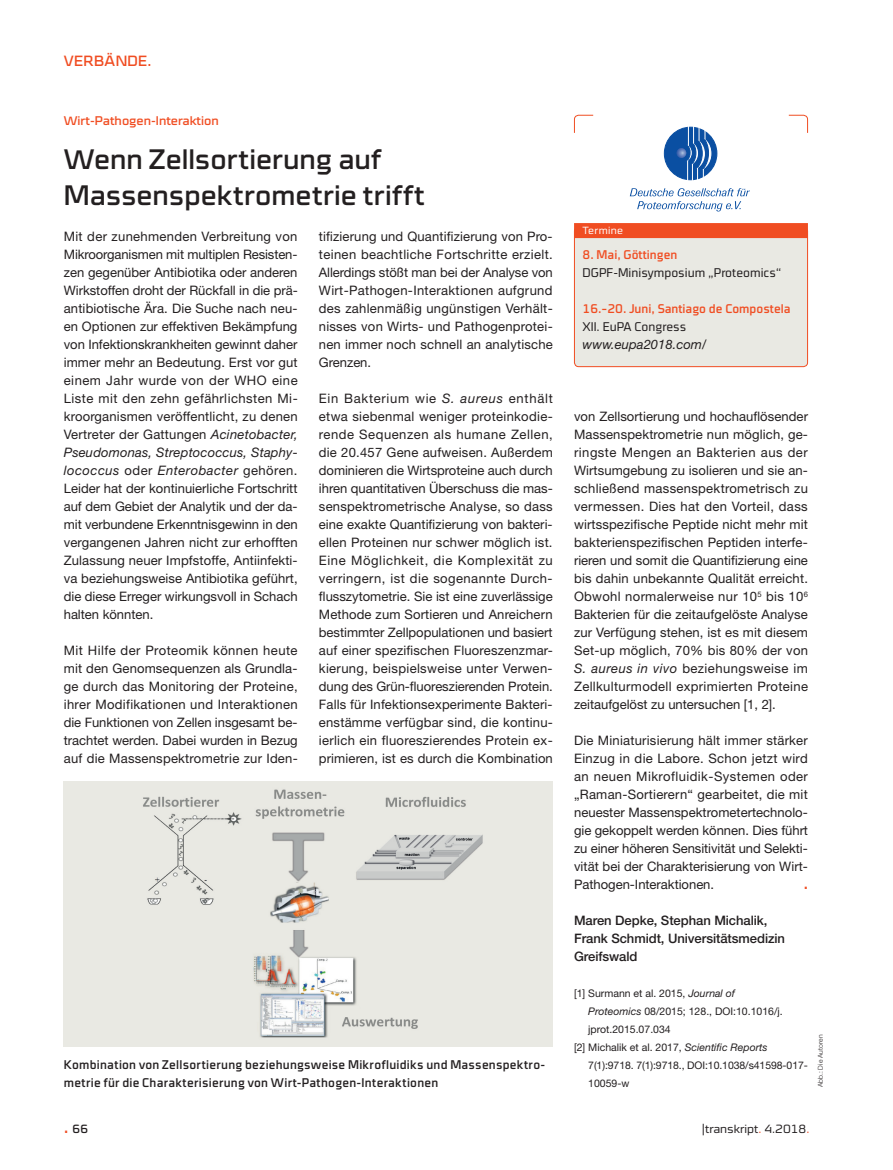
<style>
.page{position:relative;width:893px;height:1170px;background:#fff}
.page>*{position:absolute;margin:0;border:0;box-sizing:border-box;transform-origin:0 0}
.t1{font:28.5px/36px "Cube OT";letter-spacing:-.005em;color:#231f20}
.t2{font:15px "Cube OT";letter-spacing:.015em;color:#f04d22}
.t3{font:700 15px "Cube OT";color:#f04d22}
.t4{font:13.05px/18px "Helvetica Neue LT Std";color:#231f20;text-align:justify}
.t5{font:500 13.05px/18px "Helvetica Neue LT Std";letter-spacing:-.005em;color:#231f20}
.t6{font:italic 13.05px "Helvetica Neue LT Std";color:#231f20}
.t7{font:condensed 12.75px/18px "Cube OT";letter-spacing:.015em;color:#231f20}
.t8{font:condensed 12.75px "Cube OT";color:#f04d22}
.t9{font:300 condensed 12.75px "Cube OT";color:#231f20}
.t10{font:12.75px "Cube OT";color:#f04d22}
.t11{font:300 12px "Cube OT";color:#231f20}
.t12{font:12px "Cube OT";color:#231f20}
.t13{font:10.5px "Helvetica Neue LT Std";color:#231f20}
.t14{font:300 10.5px "Cube OT";letter-spacing:.025em;color:#fff}
.t15{font:300 6.75px "Helvetica Neue LT Std";letter-spacing:.025em;color:#231f20}
.s1{font-style:italic}
.s2{font-size:18px;color:#f04d22}
.s3{font-weight:400}
.s4{color:#f04d22}
</style>
<div class="page">
<div style="left:574px;top:227px;width:233px;height:139px;background:#e9e9e3;border-radius:4px"></div>
<div style="left:574px;top:226px;width:234px;height:141px;border:1px solid #f04d22;border-radius:4px"></div>
<div style="left:574px;top:223px;width:234px;height:15px;background:#f04d22"></div>
<svg style="left:788px;top:114px;width:20px;height:19px"></svg>
<svg style="left:574px;top:114px;width:20px;height:19px"></svg>
<svg style="left:630px;top:126px;width:120px;height:85px"></svg>
<img style="left:64px;top:781px;width:489px;height:265px">
<p class="t2" style="left:64px;top:53px;width:89px">verbände.</p>
<p class="t10" style="left:64px;top:113px;width:156px">Wirt-Pathogen-Interaktion</p>
<h1 class="t1" style="left:64px;top:141px;width:362px">Wenn Zellsortierung auf<br>Massenspektrometrie trifft</h1>
<p class="t4" style="left:64px;top:227px;width:235px">Mit der zunehmenden Verbreitung von Mikroorganismen mit multiplen Resisten&shy;zen gegenüber Antibiotika oder anderen Wirkstoffen droht der Rückfall in die prä&shy;antibiotische Ära. Die Suche nach neu&shy;en Optionen zur effektiven Bekämpfung von Infektionskrankheiten gewinnt daher immer mehr an Bedeutung. Erst vor gut einem Jahr wurde von der WHO eine Liste mit den zehn gefährlichsten Mi&shy;kroorganismen veröffentlicht, zu denen Vertreter der Gattungen <span class="s1">Acinetobacter, Pseudomonas, Streptococcus, Staphy&shy;lococcus</span> oder <span class="s1">Enterobacter</span> gehören.<br>Leider hat der kontinuierliche Fortschritt auf dem Gebiet der Analytik und der da&shy;mit verbundene Erkenntnisgewinn in den vergangenen Jahren nicht zur erhofften Zulassung neuer Impfstoffe, Antiinfekti&shy;va beziehungsweise Antibiotika geführt, die diese Erreger wirkungsvoll in Schach halten könnten.</p>
<p class="t4" style="left:64px;top:641px;width:235px">Mit Hilfe der Proteomik können heute mit den Genomsequenzen als Grundla&shy;ge durch das Monitoring der Proteine, ihrer Modifikationen und Interaktionen die Funktionen von Zellen insgesamt be&shy;trachtet werden. Dabei wurden in Bezug auf die Massenspektrometrie zur Iden-</p>
<p class="t4" style="left:319px;top:227px;width:235px">tifizierung und Quantifizierung von Pro&shy;teinen beachtliche Fortschritte erzielt.<br>Allerdings stößt man bei der Analyse von Wirt-Pathogen-Interaktionen aufgrund des zahlenmäßig ungünstigen Verhält&shy;nisses von Wirts- und Pathogenprotei&shy;nen immer noch schnell an analytische Grenzen.</p>
<p class="t4" style="left:319px;top:389px;width:235px">Ein Bakterium wie <span class="s1">S. aureus</span> enthält etwa siebenmal weniger proteinkodie&shy;rende Sequenzen als humane Zellen, die 20.457 Gene aufweisen. Außerdem dominieren die Wirtsproteine auch durch ihren quantitativen Überschuss die mas&shy;senspektrometrische Analyse, so dass eine exakte Quantifizierung von bakteri&shy;ellen Proteinen nur schwer möglich ist.<br>Eine Möglichkeit, die Komplexität zu verringern, ist die sogenannte Durch&shy;flusszytometrie. Sie ist eine zuverlässige Methode zum Sortieren und Anreichern bestimmter Zellpopulationen und basiert auf einer spezifischen Fluoreszenzmar&shy;kierung, beispielsweise unter Verwen&shy;dung des Grün-fluoreszierenden Protein.<br>Falls für Infektionsexperimente Bakteri&shy;enstämme verfügbar sind, die kontinu&shy;ierlich ein fluoreszierendes Protein ex&shy;primieren, ist es durch die Kombination</p>
<p class="t7" style="left:64px;top:1055px;width:483px">Kombination von Zellsortierung beziehungsweise Mikrofluidiks und Massenspektro&shy;metrie für die Charakterisierung von Wirt-Pathogen-Interaktionen</p>
<p class="t14" style="left:583px;top:225px;width:42px">Termine</p>
<p class="t8" style="left:583px;top:247px;width:96px">8. Mai, Göttingen</p>
<p class="t9" style="left:583px;top:265px;width:201px">DGPF-Minisymposium „Proteomics“</p>
<p class="t8" style="left:583px;top:301px;width:210px">16.–20. Juni, Santiago de Compostela</p>
<p class="t9" style="left:583px;top:319px;width:105px">XII. EuPA Congress</p>
<p class="t6" style="left:583px;top:336px;width:125px">www.eupa2018.com/</p>
<p class="t4" style="left:574px;top:407px;width:235px">von Zellsortierung und hochauflösender Massenspektrometrie nun möglich, ge&shy;ringste Mengen an Bakterien aus der Wirtsumgebung zu isolieren und sie an&shy;schließend massenspektrometrisch zu vermessen. Dies hat den Vorteil, dass wirtsspezifische Peptide nicht mehr mit bakterienspezifischen Peptiden interfe&shy;rieren und somit die Quantifizierung eine bis dahin unbekannte Qualität erreicht.<br>Obwohl normalerweise nur 10<sup>5</sup> bis 10<sup>6<br></sup>Bakterien für die zeitaufgelöste Analyse zur Verfügung stehen, ist es mit diesem Set-up möglich, 70% bis 80% der von <span class="s1">S. aureus in vivo</span> beziehungsweise im Zellkulturmodell exprimierten Proteine zeitaufgelöst zu untersuchen [1, 2].</p>
<p class="t4" style="left:574px;top:731px;width:236px">Die Miniaturisierung hält immer stärker Einzug in die Labore. Schon jetzt wird an neuen Mikrofluidik-Systemen oder „Raman-Sortierern“ gearbeitet, die mit neuester Massenspektrometertechnolo&shy;gie gekoppelt werden können. Dies führt zu einer höheren Sensitivität und Selekti&shy;vität bei der Charakterisierung von Wirt-Pathogen-Interaktionen.</p>
<p class="t3" style="left:804px;top:875px;width:6px">.</p>
<p class="t5" style="left:574px;top:911px;width:213px">Maren Depke, Stephan Michalik,<br>Frank Schmidt, Universitätsmedizin<br>Greifswald</p>
<p class="t13" style="left:574px;top:987px;width:162px">[1] Surmann et al. 2015, <span class="s1">Journal of</span></p>
<p class="t13" style="left:588px;top:1005px;width:196px"><span class="s1">Proteomics</span> 08/2015; 128., DOI:10.1016/j.</p>
<p class="t13" style="left:588px;top:1023px;width:84px">jprot.2015.07.034</p>
<p class="t13" style="left:574px;top:1041px;width:195px">[2] Michalik et al. 2017, <span class="s1">Scientific Reports</span></p>
<p class="t13" style="left:588px;top:1059px;width:221px">7(1):9718. 7(1):9718., DOI:10.1038/s41598-017-</p>
<p class="t13" style="left:588px;top:1077px;width:43px">10059-w</p>
<p class="t15" style="left:816px;top:1087px;width:54px;rotate:-90deg">Abb.: Die Autoren</p>
<p class="t12" style="left:64px;top:1121px;width:26px"><span class="s2">.</span> 66</p>
<p class="t11" style="left:702px;top:1122px;width:109px"><span class="s3">|</span>transkript<span class="s4">.</span> 4.2018<span class="s4">.</span></p>
</div>
